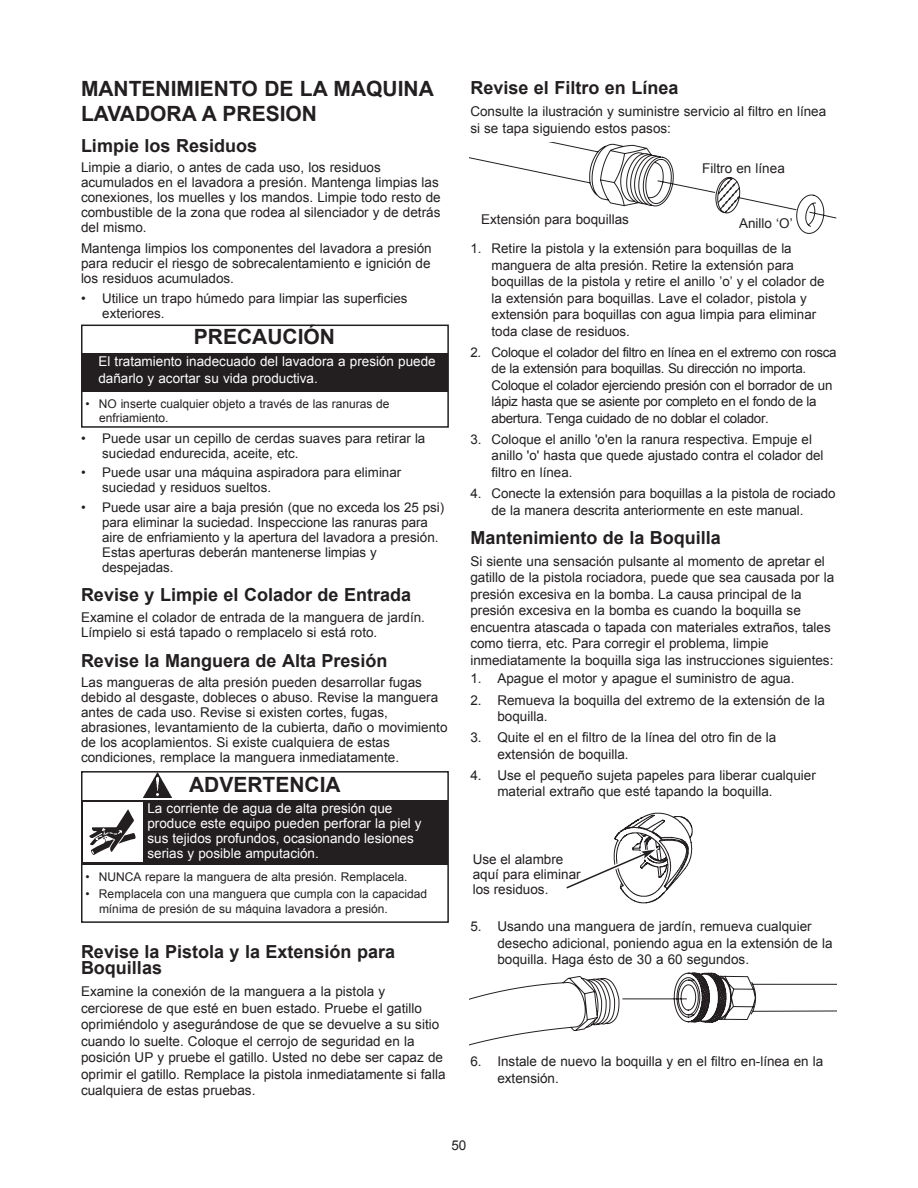
<style>
.page{position:relative;width:918px;height:1188px;background:#fff}
.page>*{position:absolute;margin:0;border:0;box-sizing:border-box;transform-origin:0 0}
.t1{font:700 21px/25.2px "Arial";color:#231f20}
.t2{font:700 18px/16.5px "Arial";color:#231f20}
.t3{font:13.5px/15px "Arial";color:#231f20}
.t4{font:13.5px/15px "Arial";color:#fff}
.t5{font:13.35px/16.5px "Arial";color:#231f20}
.t6{font:13.35px/16.5px "Arial";letter-spacing:-.02em;color:#231f20}
.t7{font:12px/14.4px "Arial";color:#231f20}
.s1{font-size:13.5px}
</style>
<div class="page">
<div style="left:81px;top:771px;width:368px;height:152px;border:2px solid #231f20"></div>
<div style="left:82px;top:800px;width:366px;height:65px;background:#231f20"></div>
<img style="left:143px;top:773px;width:28px;height:24px">
<div style="left:84px;top:802px;width:59px;height:60px;background:#fff"></div>
<svg style="left:89px;top:809px;width:47px;height:46px"></svg>
<div style="left:81px;top:325px;width:368px;height:103px;border:2px solid #231f20"></div>
<div style="left:82px;top:354px;width:366px;height:38px;background:#231f20"></div>
<svg style="left:470px;top:143px;width:367px;height:91px"></svg>
<svg style="left:566px;top:813px;width:127px;height:90px"></svg>
<svg style="left:469px;top:972px;width:368px;height:74px"></svg>
<h1 class="t1" style="left:81px;top:76px;width:354px">MANTENIMIENTO DE LA MAQUINA<br>LAVADORA A PRESION</h1>
<h2 class="t2" style="left:81px;top:137px;width:178px">Limpie los Residuos</h2>
<p class="t3" style="left:81px;top:160px;width:361px">Limpie a diario, o antes de cada uso, los residuos acumulados en el lavadora a presión. Mantenga limpias las conexiones, los muelles y los mandos. Limpie todo resto de combustible de la zona que rodea al silenciador y de detrás del mismo.</p>
<p class="t3" style="left:81px;top:241px;width:352px;text-align:justify">Mantenga limpios los componentes del lavadora a presión para reducir el riesgo de sobrecalentamiento e ignición de los residuos acumulados.</p>
<p class="t5" style="left:102px;top:291px;width:307px;line-height:15px;text-indent:-21px">• Utilice un trapo húmedo para limpiar las superficies exteriores.</p>
<h1 class="t1" style="left:194px;top:324px;width:143px">PRECAUCIÓN</h1>
<p class="t4" style="left:98px;top:354px;width:339px;line-height:16.5px">El tratamiento inadecuado del lavadora a presión puede dañarlo y acortar su vida productiva.</p>
<p class="t7" style="left:99px;top:397px;width:292px;line-height:13.5px;text-indent:-14px">• NO inserte cualquier objeto a través de las ranuras de enfriamiento.</p>
<p class="t5" style="left:102px;top:430px;width:325px;line-height:15px;text-indent:-21px">• Puede usar un cepillo de cerdas suaves para retirar la suciedad endurecida, aceite, etc.</p>
<p class="t5" style="left:102px;top:465px;width:301px;line-height:15px;text-indent:-21px">• Puede usar una máquina aspiradora para eliminar suciedad y residuos sueltos.</p>
<p class="t5" style="left:102px;top:500px;width:343px;line-height:15px;text-indent:-21px">• Puede usar aire a baja presión (que no exceda los 25 psi) para eliminar la suciedad. Inspeccione las ranuras para aire de enfriamiento y la apertura del <span class="s1">lavadora a presión</span>.<br>Estas aperturas deberán mantenerse limpias y despejadas.</p>
<h2 class="t2" style="left:81px;top:587px;width:332px">Revise y Limpie el Colador de Entrada</h2>
<p class="t3" style="left:81px;top:609px;width:346px">Examine el colador de entrada de la manguera de jardín.<br>Límpielo si está tapado o remplacelo si está roto.</p>
<h2 class="t2" style="left:81px;top:653px;width:308px">Revise la Manguera de Alta Presión</h2>
<p class="t3" style="left:81px;top:675px;width:368px">Las mangueras de alta presión pueden desarrollar fugas debido al desgaste, dobleces o abuso. Revise la manguera antes de cada uso. Revise si existen cortes, fugas, abrasiones, levantamiento de la cubierta, daño o movimiento de los acoplamientos. Si existe cualquiera de estas condiciones, remplace la manguera inmediatamente.</p>
<h1 class="t1" style="left:189px;top:772px;width:153px">ADVERTENCIA</h1>
<p class="t4" style="left:147px;top:801px;width:276px">La corriente de agua de alta presión que produce este equipo pueden perforar la piel y sus tejidos profundos, ocasionando lesiones serias y posible amputación.</p>
<p class="t7" style="left:86px;top:869px;width:323px">• NUNCA repare la manguera de alta presión. Remplacela.</p>
<p class="t7" style="left:99px;top:887px;width:330px;text-indent:-14px">• Remplacela con una manguera que cumpla con la capacidad mínima de presión de su máquina lavadora a presión.</p>
<h2 class="t2" style="left:81px;top:943px;width:316px">Revise la Pistola y la Extensión para<br>Boquillas</h2>
<p class="t3" style="left:81px;top:983px;width:366px;line-height:16.5px">Examine la conexión de la manguera a la pistola y cerciorese de que esté en buen estado. Pruebe el gatillo oprimiéndolo y asegurándose de que se devuelve a su sitio cuando lo suelte. Coloque el cerrojo de seguridad en la posición UP y pruebe el gatillo. Usted no debe ser capaz de oprimir el gatillo. Remplace la pistola inmediatamente si falla cualquiera de estas pruebas.</p>
<h2 class="t2" style="left:470px;top:80px;width:210px">Revise el Filtro en Línea</h2>
<p class="t3" style="left:470px;top:103px;width:357px;line-height:16.5px">Consulte la ilustración y suministre servicio al filtro en línea si se tapa siguiendo estos pasos:</p>
<p class="t3" style="left:481px;top:212px;width:149px">Extensión para boquillas</p>
<p class="t3" style="left:702px;top:161px;width:84px">Filtro en línea</p>
<p class="t3" style="left:739px;top:216px;width:55px">Anillo ‘O’</p>
<p class="t5" style="left:492px;top:241px;width:335px;text-indent:-21px">1. Retire la pistola y la extensión para boquillas de la manguera de alta presión. Retire la extensión para boquillas de la pistola y retire el anillo ’o’ y el colador de la extensión para boquillas. Lave el colador, pistola y extensión para boquillas con agua limpia para eliminar toda clase de residuos.</p>
<p class="t6" style="left:492px;top:344px;width:347px;text-indent:-21px">2. Coloque el colador del filtro en línea en el extremo con rosca de la extensión para boquillas. Su dirección no importa.<br>Coloque el colador ejerciendo presión con el borrador de un lápiz hasta que se asiente por completo en el fondo de la abertura. Tenga cuidado de no doblar el colador.</p>
<p class="t5" style="left:492px;top:431px;width:333px;text-indent:-21px">3. Coloque el anillo 'o'en la ranura respectiva. Empuje el anillo 'o' hasta que quede ajustado contra el colador del filtro en línea.</p>
<p class="t5" style="left:492px;top:485px;width:346px;text-indent:-21px">4. Conecte la extensión para boquillas a la pistola de rociado de la manera descrita anteriormente en este manual.</p>
<h2 class="t2" style="left:470px;top:530px;width:252px">Mantenimiento de la Boquilla</h2>
<p class="t3" style="left:470px;top:553px;width:365px;line-height:16.5px">Si siente una sensación pulsante al momento de apretar el gatillo de la pistola rociadora, puede que sea causada por la presión excesiva en la bomba. La causa principal de la presión excesiva en la bomba es cuando la boquilla se encuentra atascada o tapada con materiales extraños, tales como tierra, etc. Para corregir el problema, limpie inmediatamente la boquilla siga las instrucciones siguientes:</p>
<p class="t3" style="left:470px;top:671px;width:326px">1. Apague el motor y apague el suministro de agua.</p>
<p class="t3" style="left:497px;top:692px;width:329px;line-height:16.2px;text-indent:-27px">2. Remueva la boquilla del extremo de la extensión de la boquilla.</p>
<p class="t3" style="left:497px;top:730px;width:281px;line-height:16.2px;text-indent:-27px">3. Quite el en el filtro de la línea del otro fin de la extensión de boquilla.</p>
<p class="t3" style="left:497px;top:767px;width:320px;line-height:16.2px;text-indent:-27px">4. Use el pequeño sujeta papeles para liberar cualquier material extraño que esté tapando la boquilla.</p>
<p class="t3" style="left:473px;top:851px;width:110px">Use el alambre aquí para eliminar los residuos.</p>
<p class="t3" style="left:497px;top:919px;width:337px;line-height:16.2px;text-indent:-27px">5. Usando una manguera de jardín, remueva cualquier desecho adicional, poniendo agua en la extensión de la boquilla. Haga ésto de 30 a 60 segundos.</p>
<p class="t3" style="left:497px;top:1054px;width:328px;line-height:16.2px;text-indent:-27px">6. Instale de nuevo la boquilla y en el filtro en-línea en la extensión.</p>
<p class="t3" style="left:451px;top:1138px;width:17px">50</p>
</div>
